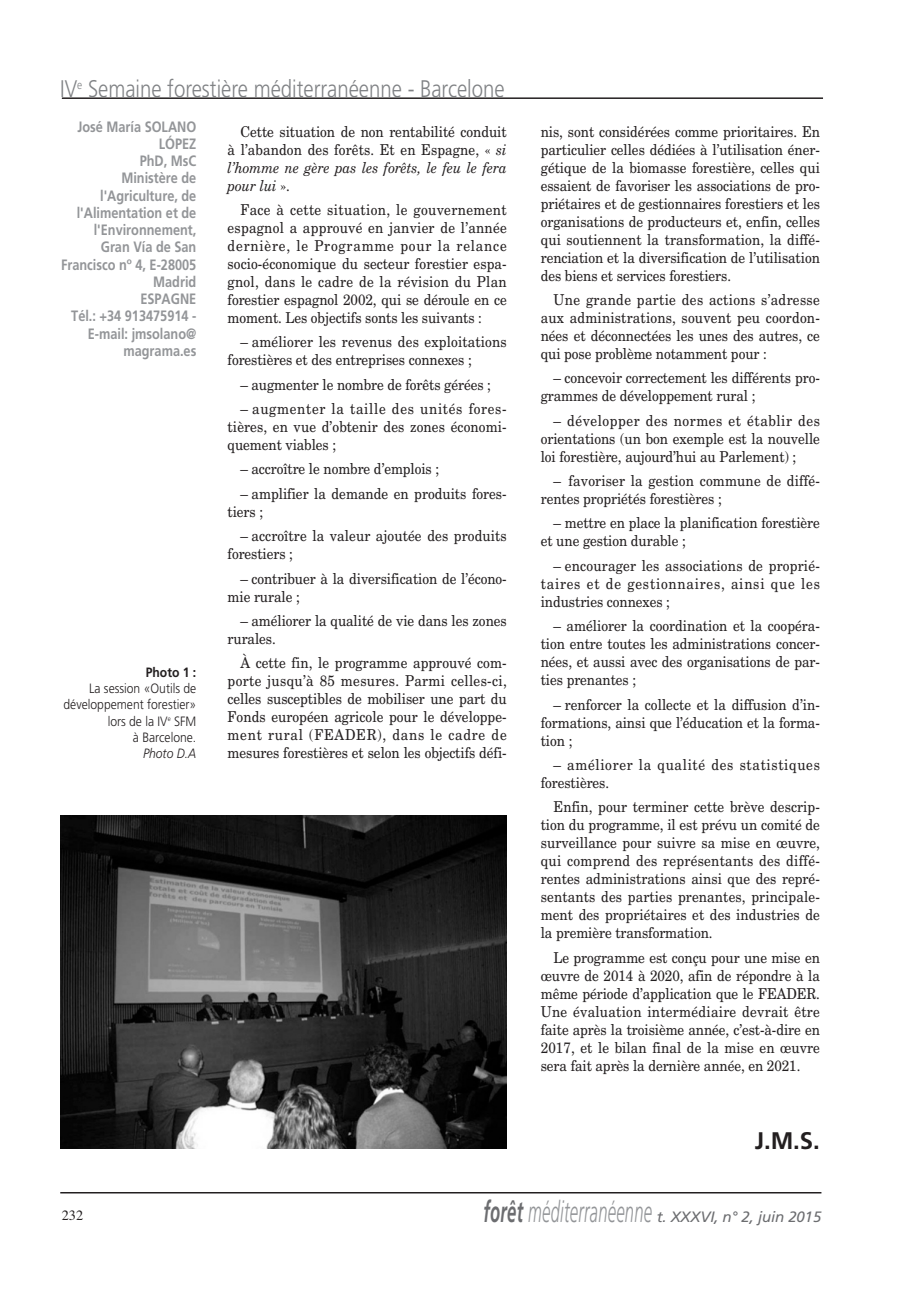
<style>
.page{position:relative;width:920px;height:1290px;background:#fff}
.page>*{position:absolute;margin:0;border:0;box-sizing:border-box;transform-origin:0 0}
.t1{font:300 24px "Frutiger";color:#808285;scale:.85 1}
.t2{font:700 24px "Frutiger";color:#231f20}
.t3{font:15px/18px "New Century Schlbk";letter-spacing:-.005em;color:#231f20;text-align:justify;scale:.9 1}
.t4{font:700 15px/17.2px "Frutiger";color:#939598;text-align:right;scale:.85 1}
.t5{font:15px/18px "New Century Schlbk";letter-spacing:.05em;color:#231f20;scale:.9 1}
.t6{font:italic 15px "Frutiger";letter-spacing:-.005em;color:#6c6d70}
.t7{font:14.25px "Times";color:#231f20}
.t8{font:300 13.5px/16.2px "Frutiger";color:#231f20;text-align:right;scale:.9 1}
.t9{font:italic 300 13.5px "Frutiger";color:#231f20;scale:.9 1}
.t10{font:700 13.5px "Frutiger";color:#231f20;scale:.9 1}
.s1{font-style:italic}
.s2{font-weight:700;font-size:29.7px}
.s3{font-weight:300;font-size:29.7px;color:#939598}
</style>
<div class="page">
<hr style="left:60px;top:1192px;width:761px;height:1px;background:#231f20">
<hr style="left:62px;top:97px;width:761px;height:2px;background:#231f20">
<img style="left:60px;top:815px;width:447px;height:334px">
<h1 class="t1" style="left:60px;top:75px;width:524px">IV<sup>e</sup> Semaine forestière méditerranéenne - Barcelone</h1>
<p class="t4" style="left:61px;top:118px;width:161px">José María SOLANO<br>LÓPEZ<br>PhD, MsC<br>Ministère de l'Agriculture, de l'Alimentation et de l'Environnement,<br>Gran Vía de San<br>Francisco nº 4, E-28005<br>Madrid<br>ESPAGNE<br>Tél.: +34 913475914 -<br>E-mail: jmsolano@ magrama.es</p>
<p class="t3" style="left:228px;top:122px;width:312px;text-indent:13px">Cette situation de non rentabilité conduit à l’abandon des forêts. Et en Espagne, « <span class="s1">si l’homme ne gère pas les forêts, le feu le fera pour lui</span> ».</p>
<p class="t3" style="left:228px;top:200px;width:312px;text-indent:13px">Face à cette situation, le gouvernement espagnol a approuvé en janvier de l’année dernière, le Programme pour la relance socio-économique du secteur forestier espa&shy;gnol, dans le cadre de la révision du Plan forestier espagnol 2002, qui se déroule en ce moment. Les objectifs sonts les suivants :</p>
<p class="t3" style="left:228px;top:333px;width:312px;text-indent:13px">– améliorer les revenus des exploitations forestières et des entreprises connexes ;</p>
<p class="t3" style="left:240px;top:375px;width:280px">– augmenter le nombre de forêts gérées ;</p>
<p class="t3" style="left:228px;top:399px;width:312px;text-indent:13px">– augmenter la taille des unités fores&shy;tières, en vue d’obtenir des zones économi&shy;quement viables ;</p>
<p class="t3" style="left:240px;top:460px;width:222px">– accroître le nombre d’emplois ;</p>
<p class="t3" style="left:228px;top:484px;width:312px;text-indent:13px">– amplifier la demande en produits fores&shy;tiers ;</p>
<p class="t3" style="left:228px;top:526px;width:312px;text-indent:13px">– accroître la valeur ajoutée des produits forestiers ;</p>
<p class="t3" style="left:228px;top:569px;width:312px;text-indent:13px">– contribuer à la diversification de l’écono&shy;mie rurale ;</p>
<p class="t3" style="left:228px;top:611px;width:312px;text-indent:13px">– améliorer la qualité de vie dans les zones rurales.</p>
<p class="t3" style="left:228px;top:654px;width:312px;text-indent:13px">À cette fin, le programme approuvé com&shy;porte jusqu’à 85 mesures. Parmi celles-ci, celles susceptibles de mobiliser une part du Fonds européen agricole pour le développe&shy;ment rural (FEADER), dans le cadre de mesures forestières et selon les objectifs défi-</p>
<p class="t10" style="left:146px;top:664px;width:58px">Photo 1 :</p>
<p class="t8" style="left:64px;top:680px;width:149px">La session «Outils de développement forestier» lors de la IV<sup>e</sup> SFM<br>à Barcelone.</p>
<p class="t9" style="left:143px;top:746px;width:61px">Photo D.A</p>
<p class="t3" style="left:541px;top:122px;width:312px">nis, sont considérées comme prioritaires. En particulier celles dédiées à l’utilisation éner&shy;gétique de la biomasse forestière, celles qui essaient de favoriser les associations de pro&shy;priétaires et de gestionnaires forestiers et les organisations de producteurs et, enfin, celles qui soutiennent la transformation, la diffé&shy;renciation et la diversification de l’utilisation des biens et services forestiers.</p>
<p class="t3" style="left:541px;top:290px;width:312px;text-indent:13px">Une grande partie des actions s’adresse aux administrations, souvent peu coordon&shy;nées et déconnectées les unes des autres, ce qui pose problème notamment pour :</p>
<p class="t3" style="left:541px;top:369px;width:312px;text-indent:13px">– concevoir correctement les différents pro&shy;grammes de développement rural ;</p>
<p class="t3" style="left:541px;top:411px;width:312px;text-indent:13px">– développer des normes et établir des orientations (un bon exemple est la nouvelle loi forestière, aujourd’hui au Parlement) ;</p>
<p class="t3" style="left:541px;top:471px;width:312px;text-indent:13px">– favoriser la gestion commune de diffé&shy;rentes propriétés forestières ;</p>
<p class="t3" style="left:541px;top:514px;width:312px;text-indent:13px">– mettre en place la planification forestière et une gestion durable ;</p>
<p class="t3" style="left:541px;top:556px;width:312px;text-indent:13px">– encourager les associations de proprié&shy;taires et de gestionnaires, ainsi que les industries connexes ;</p>
<p class="t3" style="left:541px;top:616px;width:312px;text-indent:13px">– améliorer la coordination et la coopéra&shy;tion entre toutes les administrations concer&shy;nées, et aussi avec des organisations de par&shy;ties prenantes ;</p>
<p class="t3" style="left:541px;top:695px;width:312px;text-indent:13px">– renforcer la collecte et la diffusion d’in&shy;formations, ainsi que l’éducation et la forma&shy;tion ;</p>
<p class="t5" style="left:541px;top:755px;width:312px;text-indent:13px">– améliorer la qualité des statistiques forestières.</p>
<p class="t3" style="left:541px;top:798px;width:312px;text-indent:13px">Enfin, pour terminer cette brève descrip&shy;tion du programme, il est prévu un comité de surveillance pour suivre sa mise en œuvre, qui comprend des représentants des diffé&shy;rentes administrations ainsi que des repré&shy;sentants des parties prenantes, principale&shy;ment des propriétaires et des industries de la première transformation.</p>
<p class="t3" style="left:541px;top:948px;width:312px;text-indent:13px">Le programme est conçu pour une mise en œuvre de 2014 à 2020, afin de répondre à la même période d’application que le FEADER.<br>Une évaluation intermédiaire devrait être faite après la troisième année, c’est-à-dire en 2017, et le bilan final de la mise en œuvre sera fait après la dernière année, en 2021.</p>
<h1 class="t2" style="left:755px;top:1127px;width:67px">J.M.S.</h1>
<p class="t7" style="left:62px;top:1202px;width:23px">232</p>
<p class="t6" style="left:483px;top:1208px;width:339px"><span class="s2">forêt</span> <span class="s3">méditerranéenne</span> t. XXXVI, n° 2, juin 2015</p>
</div>
